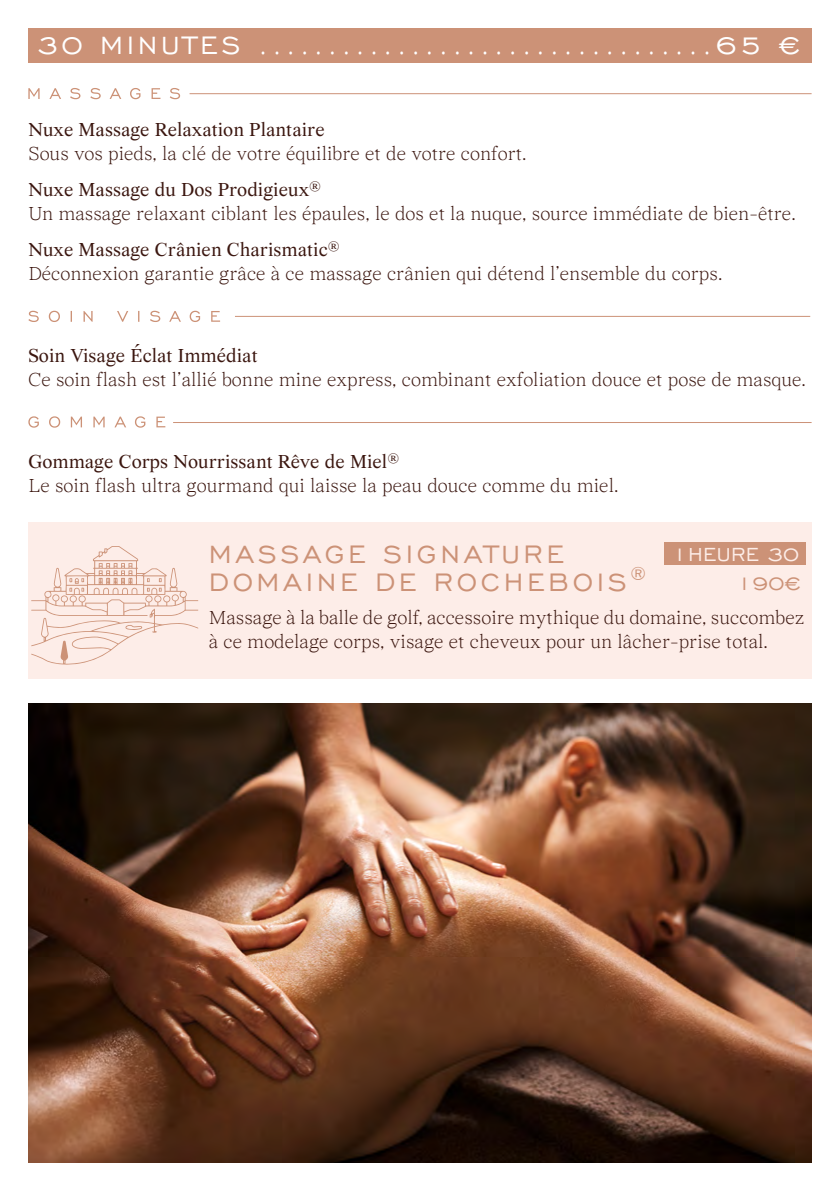
<style>
.page{position:relative;width:840px;height:1191px;background:#fff}
.page>*{position:absolute;margin:0;border:0;box-sizing:border-box;transform-origin:0 0}
.t1{font:32px "Engravers Gothic BT";letter-spacing:.115em;color:#fff}
.t2{font:32px/28px "Engravers Gothic BT";letter-spacing:.115em;color:#cc9277}
.t3{font:24px "Engravers Gothic BT";letter-spacing:.015em;color:#fdede8}
.t4{font:24px "Engravers Gothic BT";color:#cc9277}
.t5{font:300 20px/36px "Wremena";color:#3b160f}
.t6{font:20px "Wremena";color:#3b160f}
.s1{font-weight:400}
</style>
<div class="page">
<div style="left:28px;top:28px;width:783px;height:34px;background:#cc9277"></div>
<div style="left:28px;top:523px;width:783px;height:156px;background:#fdede8"></div>
<svg style="left:28px;top:88px;width:152px;height:11px"></svg>
<svg style="left:28px;top:311px;width:192px;height:11px"></svg>
<svg style="left:28px;top:416px;width:137px;height:12px"></svg>
<hr style="left:173px;top:422px;width:638px;height:1px;background:#cc9277">
<hr style="left:235px;top:316px;width:574px;height:1px;background:#cc9277">
<hr style="left:189px;top:93px;width:622px;height:1px;background:#cc9277">
<img style="left:28px;top:703px;width:783px;height:459px">
<svg style="left:31px;top:546px;width:167px;height:119px"></svg>
<div style="left:664px;top:542px;width:141px;height:23px;background:#cc9277"></div>
<h1 class="t1" style="left:37px;top:28px;width:764px">30 MINUTES .................................65 €</h1>
<p class="t6" style="left:28px;top:118px;width:298px">Nuxe Massage Relaxation Plantaire</p>
<p class="t5" style="left:28px;top:135px;width:499px">Sous vos pieds, la clé de votre équilibre et de votre confort.<br><span class="s1">Nuxe Massage du Dos Prodigieux</span><sup>®</sup></p>
<p class="t5" style="left:28px;top:195px;width:768px">Un massage relaxant ciblant les épaules, le dos et la nuque, source immédiate de bien-être.<br><span class="s1">Nuxe Massage Crânien Charismatic</span><sup>®</sup></p>
<p class="t5" style="left:28px;top:255px;width:695px">Déconnexion garantie grâce à ce massage crânien qui détend l’ensemble du corps.</p>
<p class="t6" style="left:28px;top:344px;width:231px">Soin Visage Éclat Immédiat</p>
<p class="t5" style="left:28px;top:361px;width:778px">Ce soin flash est l’allié bonne mine express, combinant exfoliation douce et pose de masque.</p>
<p class="t5" style="left:28px;top:450px;width:591px;line-height:24px"><span class="s1">Gommage Corps Nourrissant Rêve de Miel</span><sup>®<br></sup>Le soin flash ultra gourmand qui laisse la peau douce comme du miel.</p>
<h1 class="t2" style="left:209px;top:539px;width:438px">MASSAGE SIGNATURE<br>DOMAINE DE ROCHEBOIS<sup>®</sup></h1>
<p class="t3" style="left:671px;top:541px;width:128px">1HEURE 30</p>
<p class="t4" style="left:736px;top:570px;width:66px">190€</p>
<p class="t5" style="left:209px;top:606px;width:596px;line-height:24px">Massage à la balle de golf, accessoire mythique du domaine, succombez à ce modelage corps, visage et cheveux pour un lâcher-prise total.</p>
</div>
